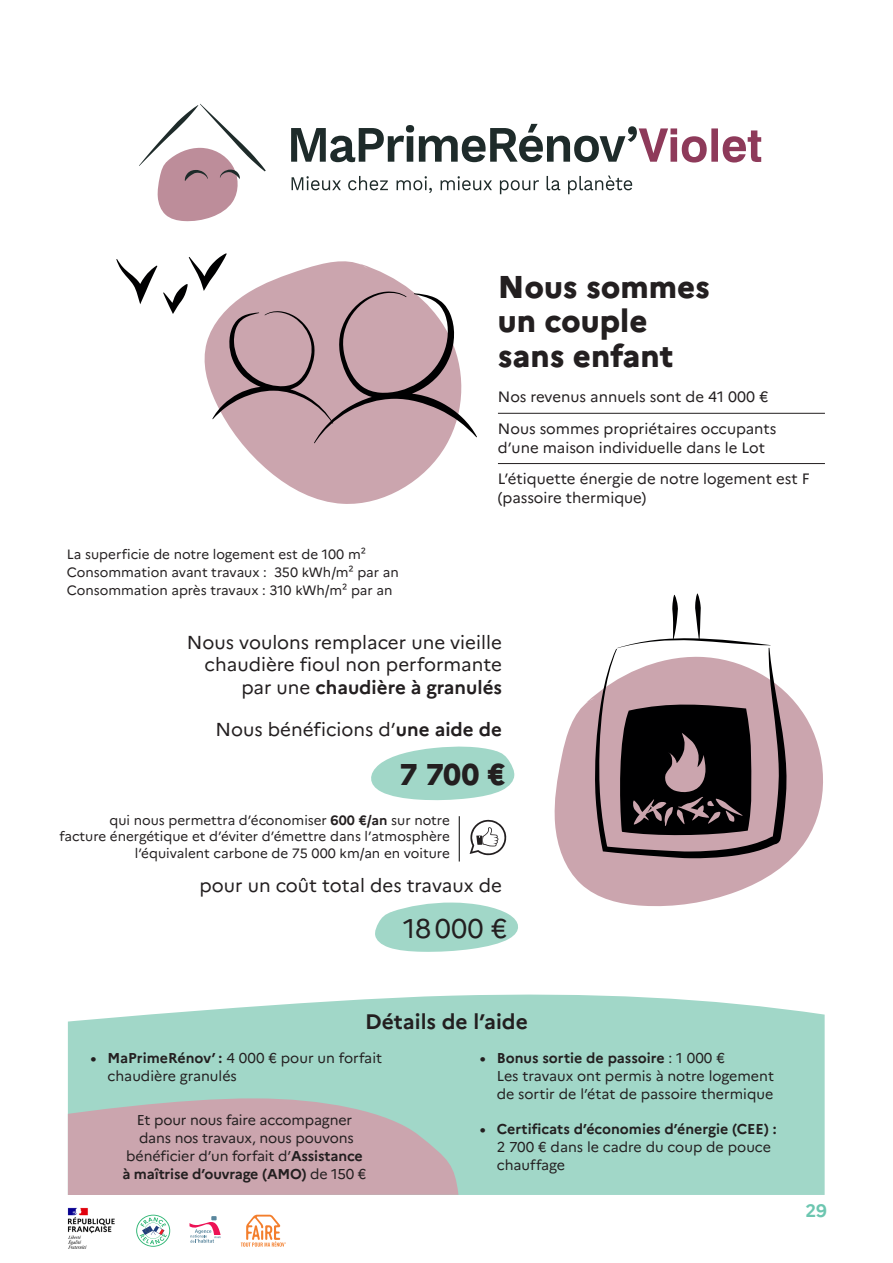
<style>
.page{position:relative;width:893px;height:1263px;background:#fff}
.page>*{position:absolute;margin:0;border:0;box-sizing:border-box;transform-origin:0 0}
.titre-51__cc{font:800 31.5px/34.5px "Marianne";color:#231f20}
.t1{font:800 30px "Marianne";color:#231f20}
.t2{font:27px "Marianne";letter-spacing:.005em;color:#231f20}
.titre-51__cc-2{font:700 21px "Marianne";color:#231f20}
.texte_CC{font:18.75px/22.5px "Marianne";color:#231f20;text-align:right}
.t3{font:700 18px "Marianne";color:#6cc6b0}
.texte-5_CC{font:15px/18.8px "Marianne";color:#231f20}
.Style_de_paragraphe{font:15px/18.8px "Marianne";color:#231f20}
.Style_de_paragraphe-2{font:14.25px/18px "Marianne";letter-spacing:-.005em;color:#231f20}
.t4{font:700 14.25px/18px "Marianne";color:#231f20}
.Style_de_paragraphe-3{font:13.5px/18px "Marianne";color:#231f20}
.s1{font-weight:700}
.s2{font-weight:400}
</style>
<div class="page">
<svg style="left:292px;top:176px;width:49px;height:14px"></svg>
<svg style="left:348px;top:176px;width:40px;height:14px"></svg>
<svg style="left:397px;top:176px;width:35px;height:17px"></svg>
<svg style="left:441px;top:176px;width:51px;height:14px"></svg>
<svg style="left:500px;top:180px;width:39px;height:14px"></svg>
<svg style="left:547px;top:176px;width:13px;height:14px"></svg>
<svg style="left:568px;top:176px;width:64px;height:18px"></svg>
<svg style="left:139px;top:104px;width:127px;height:118px"></svg>
<svg style="left:291px;top:124px;width:470px;height:39px"></svg>
<svg style="left:116px;top:259px;width:41px;height:45px"></svg>
<hr style="left:498px;top:413px;width:327px;height:1px;background:#231f20">
<hr style="left:498px;top:463px;width:327px;height:1px;background:#231f20">
<svg style="left:371px;top:746px;width:144px;height:55px"></svg>
<svg style="left:375px;top:902px;width:143px;height:50px"></svg>
<svg style="left:554px;top:694px;width:269px;height:213px;fill:#cba5ae"></svg>
<svg style="left:595px;top:593px;width:192px;height:265px"></svg>
<svg style="left:241px;top:443px;width:207px;height:61px;fill:#cba5ae"></svg>
<svg style="left:163px;top:253px;width:314px;height:190px"></svg>
<div style="left:68px;top:994px;width:757px;height:201px;background:#a1d7c8"></div>
<svg style="left:68px;top:1098px;width:390px;height:97px;background:#c5abb1"></svg>
<svg style="left:470px;top:820px;width:36px;height:35px"></svg>
<hr style="left:459px;top:816px;width:1px;height:45px;background:#000">
<svg style="left:190px;top:1216px;width:31px;height:27px"></svg>
<svg style="left:241px;top:1215px;width:45px;height:32px"></svg>
<svg style="left:136px;top:1215px;width:34px;height:32px"></svg>
<img style="left:67px;top:1207px;width:48px;height:42px">
<p class="Style_de_paragraphe-3" style="left:67px;top:545px;width:334px">La superficie de notre logement est de 100 m²<br>Consommation avant travaux : 350 kWh/m² par an<br>Consommation après travaux : 310 kWh/m² par an</p>
<p class="titre-51__cc" style="left:498px;top:269px;width:213px">Nous sommes un couple sans enfant</p>
<p class="texte-5_CC" style="left:498px;top:388px;width:272px">Nos revenus annuels sont de 41 000 €</p>
<p class="texte-5_CC" style="left:498px;top:419px;width:280px">Nous sommes propriétaires occupants d’une maison individuelle dans le Lot</p>
<p class="Style_de_paragraphe" style="left:498px;top:469px;width:313px">L’étiquette énergie de notre logement est F (passoire thermique)</p>
<p class="texte_CC" style="left:187px;top:631px;width:317px">Nous voulons remplacer une vieille chaudière fioul non performante par une <span class="s1">chaudière à granulés</span></p>
<p class="texte_CC" style="left:215px;top:718px;width:288px">Nous bénéficions d’<span class="s1">une aide de</span></p>
<p class="t1" style="left:400px;top:756px;width:108px">7 700 €</p>
<p class="Style_de_paragraphe-3" style="left:60px;top:812px;width:392px;line-height:16.2px;text-align:right">qui nous permettra d’économiser <span class="s1">600 €/an</span> sur notre facture énergétique et d’éviter d’émettre dans l’atmosphère l’équivalent carbone de 75 000 km/an en voiture</p>
<p class="texte_CC" style="left:199px;top:874px;width:304px">pour un coût total des travaux de</p>
<p class="t2" style="left:403px;top:912px;width:106px">18000 €</p>
<p class="titre-51__cc-2" style="left:365px;top:1009px;width:164px">Détails de l’aide</p>
<p class="Style_de_paragraphe-2" style="left:107px;top:1049px;width:276px;text-indent:-17px"><span class="s1">• MaPrimeRénov’ :</span> 4 000 € pour un forfait chaudière granulés</p>
<p class="Style_de_paragraphe-2" style="left:497px;top:1049px;width:279px;text-indent:-17px"><span class="s1">• Bonus sortie de passoire</span> : 1 000 €<br>Les travaux ont permis à notre logement de sortir de l’état de passoire thermique</p>
<p class="t4" style="left:497px;top:1120px;width:282px;text-indent:-17px">• Certificats d’économies d’énergie (CEE) :<br><span class="s2">2 700 € dans le cadre du coup de pouce chauffage</span></p>
<p class="Style_de_paragraphe-2" style="left:123px;top:1111px;width:245px;text-align:center">Et pour nous faire accompagner dans nos travaux, nous pouvons bénéficier d’un forfait d’<span class="s1">Assistance à maîtrise d’ouvrage (AMO)</span> de 150 €</p>
<p class="t3" style="left:805px;top:1199px;width:23px">29</p>
</div>
